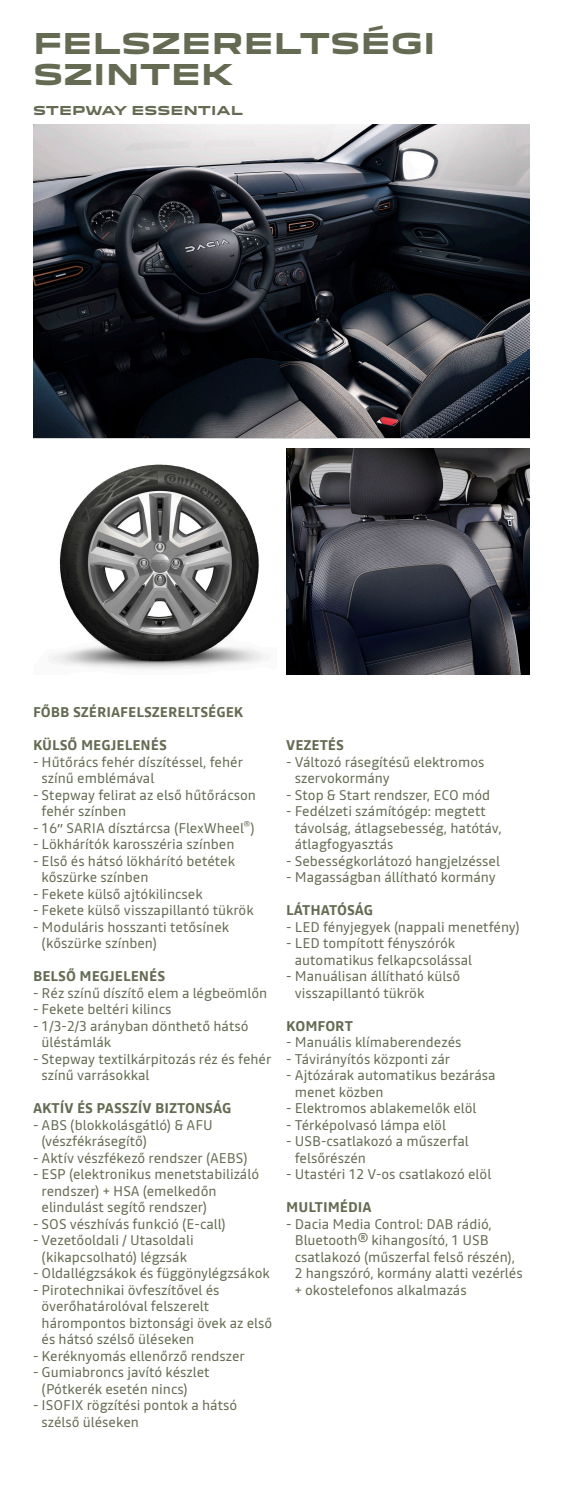
<style>
.page{position:relative;width:563px;height:1493px;background:#fff}
.page>*{position:absolute;margin:0;border:0;box-sizing:border-box;transform-origin:0 0}
._04_Titre_Equip{font:700 28px/30.5px "Dacia Block Extended";color:#646b52}
.t1{font:14px/16.5px "Read";color:#646b52}
._05_sous_titre_ambiance{font:700 14px "Read";color:#646b52}
._05_Titre_ambiance{font:700 14px "Read";color:#646b52}
._05_Titre{font:700 12px "Dacia Block Extended";color:#646b52}
.s1{font-family:"Nouvel R"}
</style>
<div class="page">
<img style="left:33px;top:124px;width:497px;height:314px">
<img style="left:52px;top:464px;width:211px;height:205px">
<img style="left:286px;top:448px;width:244px;height:226px">
<p class="_04_Titre_Equip" style="left:33px;top:29px;width:404px">FELSZERELTSÉGI<br>SZINTEK</p>
<p class="_05_Titre" style="left:33px;top:104px;width:211px">STEPWAY ESSENTIAL</p>
<p class="_05_Titre_ambiance" style="left:33px;top:703px;width:211px">FŐBB SZÉRIAFELSZERELTSÉGEK</p>
<p class="_05_sous_titre_ambiance" style="left:33px;top:735px;width:135px">KÜLSŐ MEGJELENÉS</p>
<p class="t1" style="left:42px;top:753px;width:203px;text-indent:-9px">- Hűtőrács fehér díszítéssel, fehér színű emblémával</p>
<p class="t1" style="left:42px;top:786px;width:216px;text-indent:-9px">- Stepway felirat az első hűtőrácson fehér színben</p>
<p class="t1" style="left:33px;top:819px;width:223px">- 16<span class="s1">”</span> SARIA dísztárcsa (FlexWheel<sup>®</sup>)</p>
<p class="t1" style="left:33px;top:836px;width:203px">- Lökhárítók karosszéria színben</p>
<p class="t1" style="left:42px;top:852px;width:195px;text-indent:-9px">- Első és hátsó lökhárító betétek kőszürke színben</p>
<p class="t1" style="left:33px;top:885px;width:171px">- Fekete külső ajtókilincsek</p>
<p class="t1" style="left:33px;top:902px;width:222px">- Fekete külső visszapillantó tükrök</p>
<p class="t1" style="left:42px;top:918px;width:189px;text-indent:-9px">- Moduláris hosszanti tetősínek (kőszürke színben)</p>
<p class="_05_sous_titre_ambiance" style="left:33px;top:966px;width:134px">BELSŐ MEGJELENÉS</p>
<p class="t1" style="left:33px;top:984px;width:236px">- Réz színű díszítő elem a légbeömlőn</p>
<p class="t1" style="left:33px;top:1001px;width:140px">- Fekete beltéri kilincs</p>
<p class="t1" style="left:42px;top:1017px;width:208px;text-indent:-9px">- 1/3-2/3 arányban dönthető hátsó üléstámlák</p>
<p class="t1" style="left:42px;top:1050px;width:231px;text-indent:-9px">- Stepway textilkárpitozás réz és fehér színű varrásokkal</p>
<p class="_05_sous_titre_ambiance" style="left:33px;top:1098px;width:200px">AKTÍV ÉS PASSZÍV BIZTONSÁG</p>
<p class="t1" style="left:42px;top:1116px;width:173px;text-indent:-9px">- ABS (blokkolásgátló) &amp; AFU (vészfékrásegítő)</p>
<p class="t1" style="left:33px;top:1149px;width:216px">- Aktív vészfékező rendszer (AEBS)</p>
<p class="t1" style="left:42px;top:1166px;width:219px;text-indent:-9px">- ESP (elektronikus menetstabilizáló rendszer) + HSA (emelkedőn elindulást segítő rendszer)</p>
<p class="t1" style="left:33px;top:1215px;width:194px">- SOS vészhívás funkció (E-call)</p>
<p class="t1" style="left:33px;top:1232px;width:162px;text-align:center">- Vezetőoldali / Utasoldali (kikapcsolható) légzsák</p>
<p class="t1" style="left:33px;top:1265px;width:238px">- Oldallégzsákok és függönylégzsákok</p>
<p class="t1" style="left:42px;top:1281px;width:232px;text-indent:-9px">- Pirotechnikai övfeszítővel és överőhatárolóval felszerelt hárompontos biztonsági övek az első és hátsó szélső üléseken</p>
<p class="t1" style="left:33px;top:1347px;width:213px">- Keréknyomás ellenőrző rendszer</p>
<p class="t1" style="left:42px;top:1364px;width:169px;text-indent:-9px">- Gumiabroncs javító készlet (Pótkerék esetén nincs)</p>
<p class="t1" style="left:42px;top:1397px;width:197px;text-indent:-9px">- ISOFIX rögzítési pontok a hátsó szélső üléseken</p>
<p class="_05_sous_titre_ambiance" style="left:286px;top:735px;width:59px">VEZETÉS</p>
<p class="t1" style="left:294px;top:753px;width:191px;text-indent:-9px">- Változó rásegítésű elektromos szervokormány</p>
<p class="t1" style="left:286px;top:786px;width:205px">- Stop &amp; Start rendszer, ECO mód</p>
<p class="t1" style="left:294px;top:803px;width:208px;text-indent:-9px">- Fedélzeti számítógép: megtett távolság, átlagsebesség, hatótáv, átlagfogyasztás</p>
<p class="t1" style="left:286px;top:852px;width:215px">- Sebességkorlátozó hangjelzéssel</p>
<p class="t1" style="left:286px;top:869px;width:211px">- Magasságban állítható kormány</p>
<p class="_05_Titre_ambiance" style="left:286px;top:900px;width:88px">LÁTHATÓSÁG</p>
<p class="t1" style="left:286px;top:918px;width:235px">- LED fényjegyek (nappali menetfény)</p>
<p class="t1" style="left:294px;top:935px;width:179px;text-indent:-9px">- LED tompított fényszórók automatikus felkapcsolással</p>
<p class="t1" style="left:294px;top:968px;width:167px;text-indent:-9px">- Manuálisan állítható külső visszapillantó tükrök</p>
<p class="_05_sous_titre_ambiance" style="left:286px;top:1016px;width:68px">KOMFORT</p>
<p class="t1" style="left:286px;top:1034px;width:177px">- Manuális klímaberendezés</p>
<p class="t1" style="left:286px;top:1050px;width:165px">- Távirányítós központi zár</p>
<p class="t1" style="left:294px;top:1067px;width:202px;text-indent:-9px">- Ajtózárak automatikus bezárása menet közben</p>
<p class="t1" style="left:286px;top:1100px;width:192px">- Elektromos ablakemelők elöl</p>
<p class="t1" style="left:286px;top:1116px;width:161px">- Térképolvasó lámpa elöl</p>
<p class="t1" style="left:294px;top:1133px;width:175px;text-indent:-9px">- USB-csatlakozó a műszerfal felsőrészén</p>
<p class="t1" style="left:286px;top:1166px;width:206px">- Utastéri 12 V-os csatlakozó elöl</p>
<p class="_05_sous_titre_ambiance" style="left:286px;top:1197px;width:87px">MULTIMÉDIA</p>
<p class="t1" style="left:294px;top:1215px;width:229px;text-indent:-9px">- Dacia Media Control: DAB rádió, Bluetooth® kihangosító, 1 USB csatlakozó (műszerfal felső részén), 2 hangszóró, kormány alatti vezérlés + okostelefonos alkalmazás</p>
</div>
